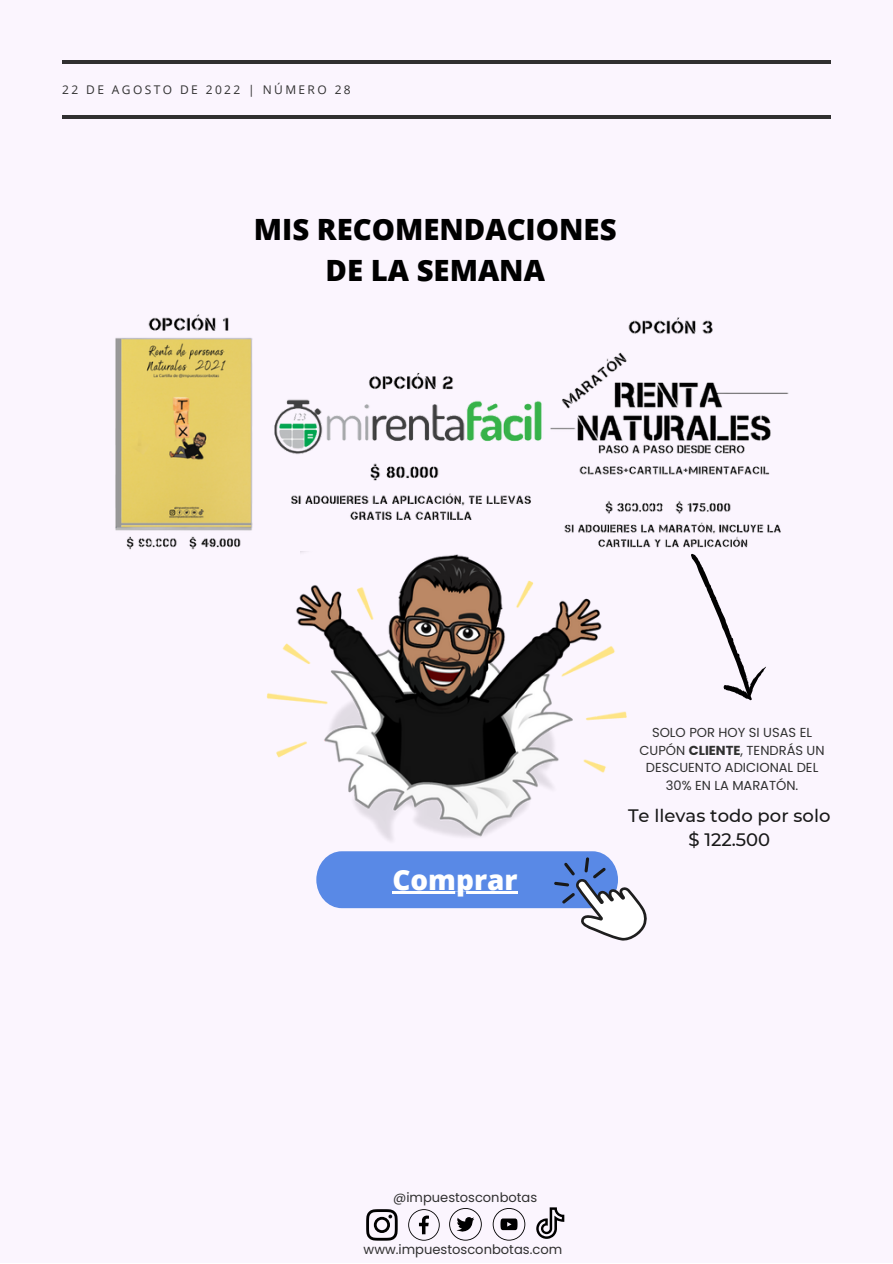
<style>
.page{position:relative;width:893px;height:1264px;background:#fff}
.page>*{position:absolute;margin:0;border:0;box-sizing:border-box;transform-origin:0 0}
.t1{font:800 29.25px/40.8px "Open Sans";color:#000;text-align:center}
.t2{font:800 27.9px "Open Sans";color:#fff}
.t3{font:500 18px/24.8px "Montserrat";color:#191919;text-align:center}
.t4{font:13.05px/17.4px "Poppins";color:#303030;text-align:center}
.t5{font:12px "Open Sans";letter-spacing:.2em;color:#303030}
.s1{font-weight:700}
</style>
<div class="page">
<div style="left:0;top:0;width:892px;height:1262px;background:#fbf5fe"></div>
<svg style="left:366px;top:1209px;width:31px;height:31px"></svg>
<svg style="left:408px;top:1209px;width:31px;height:31px"></svg>
<svg style="left:449px;top:1208px;width:32px;height:32px"></svg>
<svg style="left:492px;top:1208px;width:33px;height:32px"></svg>
<svg style="left:536px;top:1207px;width:28px;height:31px"></svg>
<hr style="left:62px;top:115px;width:768px;height:3px;background:#303030">
<hr style="left:62px;top:60px;width:768px;height:3px;background:#303030">
<svg style="left:316px;top:851px;width:331px;height:90px"></svg>
<img style="left:266px;top:566px;width:361px;height:275px">
<div style="left:584px;top:544px;width:63px;height:30px;background:#fbf5fe"></div>
<img style="left:115px;top:314px;width:674px;height:252px">
<svg style="left:686px;top:544px;width:89px;height:157px"></svg>
<hr style="left:392px;top:891px;width:125px;height:3px;background:#fff">
<p class="t5" style="left:62px;top:81px;width:290px">22 DE AGOSTO DE 2022 | NÚMERO 28</p>
<h1 class="t1" style="left:254px;top:208px;width:364px">MIS RECOMENDACIONES<br>DE LA SEMANA</h1>
<h2 class="t2" style="left:392px;top:859px;width:126px">Comprar</h2>
<p class="t4" style="left:639px;top:724px;width:186px">SOLO POR HOY SI USAS EL<br>CUPÓN <span class="s1">CLIENTE</span>, TENDRÁS UN<br>DESCUENTO ADICIONAL DEL<br>30% EN LA MARATÓN.</p>
<h3 class="t3" style="left:628px;top:802px;width:204px">Te llevas todo por solo $ 122.500</h3>
<p class="t4" style="left:393px;top:1188px;width:145px">@impuestosconbotas</p>
<p class="t4" style="left:363px;top:1240px;width:200px">www.impuestosconbotas.com</p>
</div>
